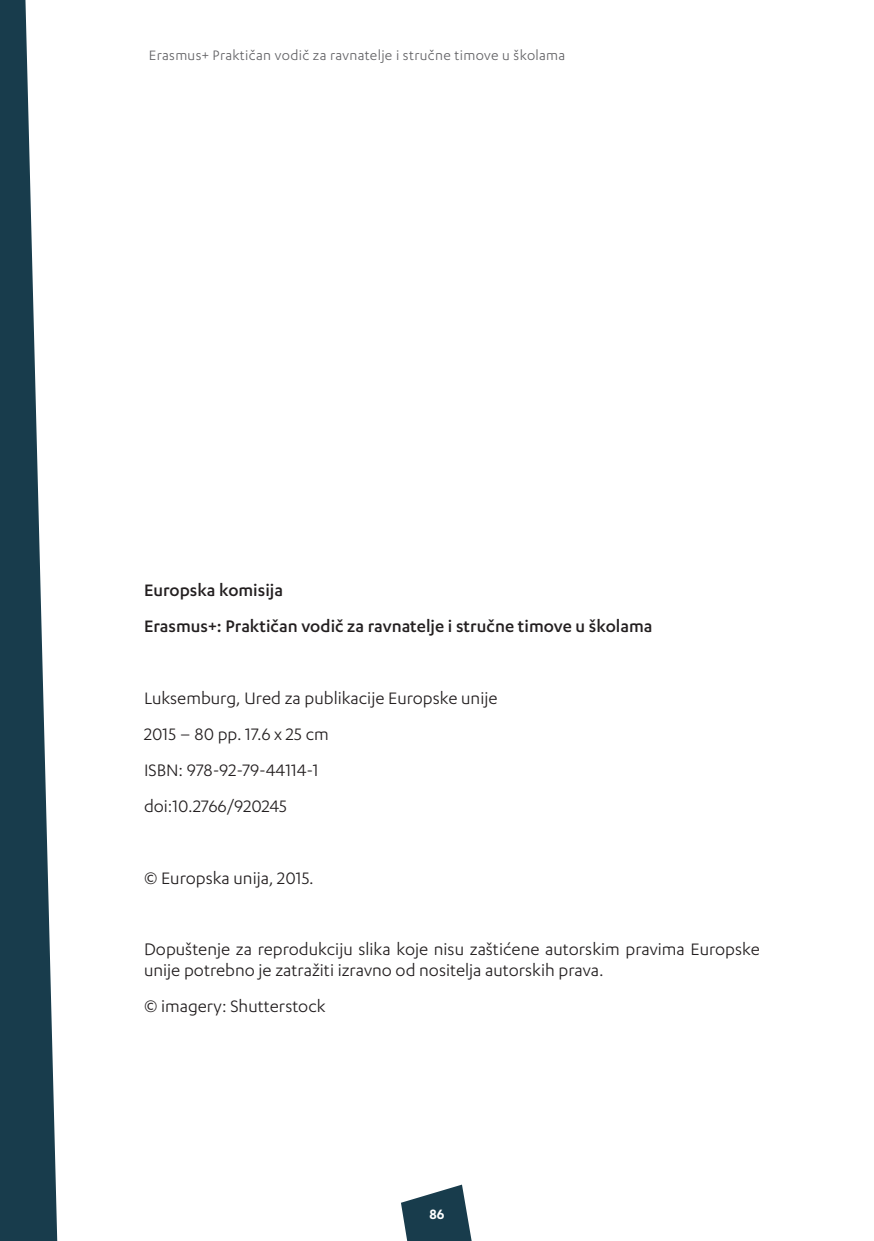
<style>
.page{position:relative;width:874px;height:1241px;background:#fff}
.page>*{position:absolute;margin:0;border:0;box-sizing:border-box;transform-origin:0 0}
.t1{font:19.25px/35.9px "Karbon";color:#231f20}
.t2{font:500 19.25px/35.9px "Karbon";color:#231f20}
.t3{font:15.75px "Karbon";letter-spacing:.02em;color:#636366}
.t4{font:600 15.75px "Karbon";color:#fff}
</style>
<div class="page">
<svg style="left:0;top:0;width:57px;height:1240px;fill:#183c4c"></svg>
<svg style="left:401px;top:1184px;width:70px;height:56px"></svg>
<p class="t3" style="left:149px;top:47px;width:417px">Erasmus+ Praktičan vodič za ravnatelje i stručne timove u školama</p>
<p class="t2" style="left:144px;top:572px;width:509px">Europska komisija<br>Erasmus+: Praktičan vodič za ravnatelje i stručne timove u školama</p>
<p class="t1" style="left:144px;top:679px;width:355px">Luksemburg, Ured za publikacije Europske unije<br>2015 – 80 pp. 17.6 x 25 cm</p>
<p class="t1" style="left:144px;top:751px;width:176px">ISBN: 978-92-79-44114-1 doi:10.2766/920245</p>
<p class="t1" style="left:144px;top:859px;width:171px">© Europska unija, 2015.</p>
<p class="t1" style="left:144px;top:938px;width:617px;line-height:21px">Dopuštenje za reprodukciju slika koje nisu zaštićene autorskim pravima Europske unije potrebno je zatražiti izravno od nositelja autorskih prava.</p>
<p class="t1" style="left:144px;top:987px;width:183px">© imagery: Shutterstock</p>
<p class="t4" style="left:429px;top:1204px;width:16px">86</p>
</div>
